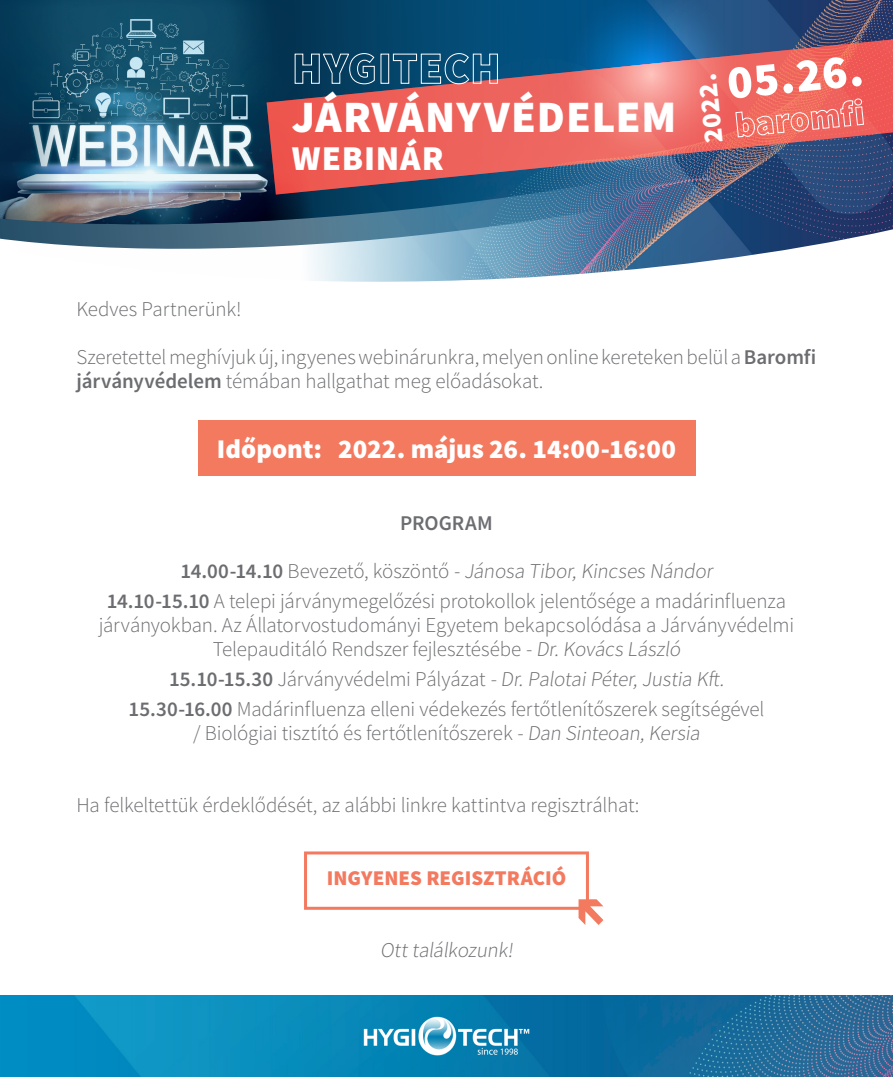
<style>
.page{position:relative;width:893px;height:1077px;background:#fff}
.page>*{position:absolute;margin:0;border:0;box-sizing:border-box;transform-origin:0 0}
.t1{font:900 47.4px "Source Sans Pro";color:#fff}
.t2{font:900 44.85px "Source Sans Pro";letter-spacing:.015em;color:#fff}
.t3{font:900 34.95px "Source Sans Pro";letter-spacing:.025em;color:#fff}
.t4{font:900 27.45px "Source Sans Pro";color:#fff}
.t5{font:900 27px "Source Sans Pro";color:#fff}
.t6{font:300 21px/24px "Source Sans Pro";letter-spacing:-.01em;color:#6c6d70;text-align:center}
.t7{font:900 21px "Source Sans Pro";color:#f3795f}
.t8{font:600 21px "Source Sans Pro";color:#6c6d70}
.s1{font-weight:600}
</style>
<div class="page">
<img style="left:0;top:995px;width:893px;height:81px">
<div style="left:198px;top:420px;width:497px;height:55px;background:#f3795f"></div>
<div style="left:304px;top:851px;width:285px;height:58px;border:3px solid #f3795f"></div>
<img style="left:0;top:0;width:17px;height:226px">
<img style="left:17px;top:0;width:876px;height:282px">
<svg style="left:267px;top:1px;width:626px;height:193px;background:#765366"></svg>
<svg style="left:294px;top:53px;width:81px;height:32px;background:#2b5975"></svg>
<div style="left:380px;top:54px;width:9px;height:30px;border:1px solid #fff"></div>
<svg style="left:392px;top:53px;width:106px;height:32px;background:#326687"></svg>
<svg style="left:560px;top:0;width:304px;height:165px;background:#96687a"></svg>
<img style="left:364px;top:1016px;width:165px;height:39px">
<svg style="left:579px;top:899px;width:24px;height:26px"></svg>
<h2 class="t2" style="left:292px;top:86px;width:386px">JÁRVÁNYVÉDELEM</h2>
<h3 class="t3" style="left:292px;top:134px;width:153px">WEBINÁR</h3>
<h1 class="t1" style="left:724px;top:51px;width:138px;rotate:-6deg">05.26.</h1>
<h3 class="t4" style="left:695px;top:145px;width:72px;rotate:-96deg">2022.</h3>
<p class="t6" style="left:77px;top:297px;width:167px">Kedves Partnerünk!</p>
<p class="t6" style="left:77px;top:345px;width:741px;text-align:left">Szeretettel meghívjuk új, ingyenes webinárunkra, melyen online kereteken belül a <span class="s1">Baromfi járványvédelem</span> témában hallgathat meg előadásokat.</p>
<p class="t5" style="left:217px;top:430px;width:461px">Időpont: 2022. május 26. 14:00-16:00</p>
<p class="t8" style="left:400px;top:509px;width:94px">PROGRAM</p>
<p class="t6" style="left:107px;top:556px;width:681px;line-height:30px"><span class="s1">14.00-14.10</span> Bevezető, köszöntő -Jánosa Tibor,Kincses Nándor<br><span class="s1">14.10-15.10</span> A telepi járványmegelőzési protokollok jelentősége a madárinfluenza</p>
<p class="t6" style="left:99px;top:613px;width:697px">járványokban. Az Állatorvostudományi Egyetem bekapcsolódása a Járványvédelmi<br>Telepauditáló Rendszer fejlesztésébe -Dr.Kovács László</p>
<p class="t6" style="left:128px;top:664px;width:638px;line-height:30px"><span class="s1">15.10-15.30</span> Járványvédelmi Pályázat -Dr.PalotaiPéter,Justia Kft.<br><span class="s1">15.30-16.00</span> Madárinfluenza elleni védekezés fertőtlenítőszerek segítségével</p>
<p class="t6" style="left:193px;top:721px;width:512px">/ Biológiai tisztító és fertőtlenítőszerek -Dan Sinteoan,Kersia</p>
<p class="t6" style="left:77px;top:793px;width:564px">Ha felkeltettük érdeklődését, az alábbi linkre kattintva regisztrálhat:</p>
<p class="t7" style="left:327px;top:863px;width:241px">INGYENES REGISZTRÁCIÓ</p>
<p class="t6" style="left:380px;top:937px;width:138px">Otttalálkozunk!</p>
</div>
